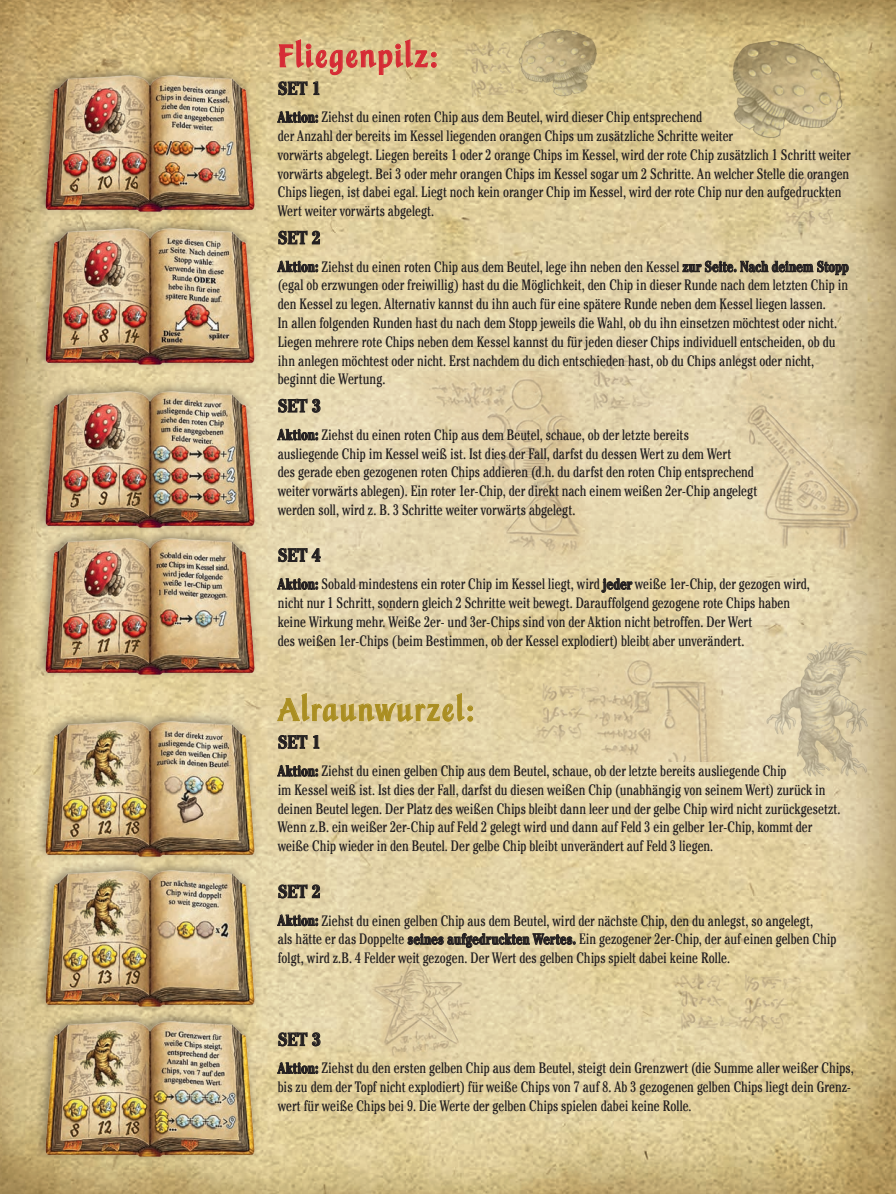
<style>
.page{position:relative;width:896px;height:1194px;background:#fff}
.page>*{position:absolute;margin:0;border:0;box-sizing:border-box;transform-origin:0 0}
.t1{font:33px "Champers Std";letter-spacing:.05em;color:#aa8e21}
.t2{font:33px "Champers Std";letter-spacing:.05em;color:#d62b35}
.t3{font:700 condensed 18px "Cheltenham LT";letter-spacing:-.015em;color:#231f20}
.t4{font:condensed 15px/18.8px "Cheltenham LT";color:#231f20;scale:.9 1}
.s1{font-weight:700}
</style>
<div class="page">
<img style="left:0;top:0;width:895px;height:1193px">
<img style="left:550px;top:627px;width:211px;height:134px">
<img style="left:354px;top:944px;width:151px;height:139px">
<img style="left:385px;top:371px;width:229px;height:217px">
<img style="left:688px;top:350px;width:207px;height:230px">
<img style="left:506px;top:653px;width:116px;height:117px">
<img style="left:557px;top:323px;width:116px;height:117px">
<img style="left:435px;top:10px;width:116px;height:117px">
<img style="left:756px;top:139px;width:116px;height:117px">
<img style="left:725px;top:943px;width:99px;height:117px">
<img style="left:662px;top:943px;width:99px;height:116px">
<img style="left:764px;top:637px;width:114px;height:151px">
<img style="left:716px;top:29px;width:133px;height:117px">
<img style="left:506px;top:11px;width:109px;height:101px">
<svg style="left:278px;top:39px;width:159px;height:36px;background:#d9ae81"></svg>
<svg style="left:278px;top:81px;width:29px;height:14px"></svg>
<svg style="left:313px;top:81px;width:6px;height:14px"></svg>
<svg style="left:277px;top:111px;width:41px;height:12px"></svg>
<svg style="left:278px;top:230px;width:42px;height:14px"></svg>
<svg style="left:277px;top:261px;width:41px;height:11px"></svg>
<svg style="left:682px;top:261px;width:166px;height:14px;background:#948970"></svg>
<svg style="left:278px;top:398px;width:42px;height:14px"></svg>
<svg style="left:277px;top:429px;width:41px;height:11px"></svg>
<svg style="left:278px;top:548px;width:42px;height:14px"></svg>
<svg style="left:277px;top:578px;width:41px;height:11px"></svg>
<svg style="left:601px;top:578px;width:31px;height:14px"></svg>
<svg style="left:277px;top:692px;width:196px;height:29px;background:#d6c38a"></svg>
<svg style="left:278px;top:734px;width:29px;height:14px"></svg>
<svg style="left:313px;top:735px;width:6px;height:13px"></svg>
<svg style="left:277px;top:765px;width:41px;height:11px"></svg>
<svg style="left:278px;top:884px;width:42px;height:14px"></svg>
<svg style="left:277px;top:914px;width:41px;height:11px"></svg>
<svg style="left:408px;top:933px;width:167px;height:14px;background:#93886e"></svg>
<svg style="left:278px;top:1031px;width:42px;height:14px"></svg>
<svg style="left:277px;top:1062px;width:41px;height:11px"></svg>
<div style="left:34px;top:64px;width:227px;height:154px;background:#231f20;opacity:.45"></div>
<img style="left:40px;top:70px;width:219px;height:146px">
<div style="left:34px;top:217px;width:227px;height:154px;background:#231f20;opacity:.45"></div>
<img style="left:40px;top:224px;width:219px;height:145px">
<div style="left:34px;top:380px;width:227px;height:154px;background:#231f20;opacity:.45"></div>
<img style="left:40px;top:387px;width:219px;height:140px">
<div style="left:34px;top:527px;width:227px;height:154px;background:#231f20;opacity:.45"></div>
<div style="left:34px;top:709px;width:227px;height:154px;background:#231f20;opacity:.45"></div>
<img style="left:40px;top:716px;width:219px;height:143px">
<div style="left:34px;top:859px;width:227px;height:154px;background:#231f20;opacity:.45"></div>
<img style="left:40px;top:865px;width:219px;height:144px">
<div style="left:34px;top:1009px;width:227px;height:154px;background:#231f20;opacity:.45"></div>
<img style="left:40px;top:1015px;width:219px;height:146px">
<svg style="left:103px;top:1178px;width:8px;height:15px"></svg>
<h1 class="t2" style="left:278px;top:38px;width:162px">Fliegenpilz:</h1>
<p class="t3" style="left:278px;top:77px;width:45px">SET 1</p>
<p class="t4" style="left:278px;top:107px;width:638px"><span class="s1">Aktion:</span> Ziehst du einen roten Chip aus dem Beutel, wird dieser Chip entsprechend<br>der Anzahl der bereits im Kessel liegenden orangen Chips um zusätzliche Schritte weiter<br>vorwärts abgelegt. Liegen bereits 1 oder 2 orange Chips im Kessel, wird der rote Chip zusätzlich 1 Schritt weiter vorwärts abgelegt. Bei 3 oder mehr orangen Chips im Kessel sogar um 2 Schritte. An welcher Stelle die orangen Chips liegen, ist dabei egal. Liegt noch kein oranger Chip im Kessel, wird der rote Chip nur den aufgedruckten Wert weiter vorwärts abgelegt.</p>
<p class="t3" style="left:278px;top:227px;width:45px">SET 2</p>
<p class="t4" style="left:278px;top:257px;width:635px"><span class="s1">Aktion:</span> Ziehst du einen roten Chip aus dem Beutel, lege ihn neben den Kessel <span class="s1">zur Seite. Nach deinem Stopp </span>(egal ob erzwungen oder freiwillig) hast du die Möglichkeit, den Chip in dieser Runde nach dem letzten Chip in den Kessel zu legen. Alternativ kannst du ihn auch für eine spätere Runde neben dem Kessel liegen lassen.<br>In allen folgenden Runden hast du nach dem Stopp jeweils die Wahl, ob du ihn einsetzen möchtest oder nicht.<br>Liegen mehrere rote Chips neben dem Kessel kannst du für jeden dieser Chips individuell entscheiden, ob du ihn anlegen möchtest oder nicht. Erst nachdem du dich entschieden hast, ob du Chips anlegst oder nicht, beginnt die Wertung.</p>
<p class="t3" style="left:278px;top:395px;width:45px">SET 3</p>
<p class="t4" style="left:278px;top:425px;width:534px"><span class="s1">Aktion:</span> Ziehst du einen roten Chip aus dem Beutel, schaue, ob der letzte bereits<br>ausliegende Chip im Kessel weiß ist. Ist dies der Fall, darfst du dessen Wert zu dem Wert<br>des gerade eben gezogenen roten Chips addieren (d.h. du darfst den roten Chip entsprechend weiter vorwärts ablegen). Ein roter 1er-Chip, der direkt nach einem weißen 2er-Chip angelegt werden soll, wird z. B. 3 Schritte weiter vorwärts abgelegt.</p>
<p class="t3" style="left:278px;top:544px;width:45px">SET 4</p>
<p class="t4" style="left:278px;top:574px;width:592px"><span class="s1">Aktion:</span> Sobald mindestens ein roter Chip im Kessel liegt, wird <span class="s1">jeder</span> weiße 1er-Chip, der gezogen wird, nicht nur 1 Schritt, sondern gleich 2 Schritte weit bewegt. Darauffolgend gezogene rote Chips haben keine Wirkung mehr. Weiße 2er- und 3er-Chips sind von der Aktion nicht betroffen. Der Wert<br>des weißen 1er-Chips (beim Bestimmen, ob der Kessel explodiert) bleibt aber unverändert.</p>
<h1 class="t1" style="left:278px;top:691px;width:198px">Alraunwurzel:</h1>
<p class="t3" style="left:278px;top:731px;width:45px">SET 1</p>
<p class="t4" style="left:278px;top:761px;width:626px"><span class="s1">Aktion:</span> Ziehst du einen gelben Chip aus dem Beutel, schaue, ob der letzte bereits ausliegende Chip<br>im Kessel weiß ist. Ist dies der Fall, darfst du diesen weißen Chip (unabhängig von seinem Wert) zurück in deinen Beutel legen. Der Platz des weißen Chips bleibt dann leer und der gelbe Chip wird nicht zurückgesetzt.<br>Wenn z.B. ein weißer 2er-Chip auf Feld 2 gelegt wird und dann auf Feld 3 ein gelber 1er-Chip, kommt der weiße Chip wieder in den Beutel. Der gelbe Chip bleibt unverändert auf Feld 3 liegen.</p>
<p class="t3" style="left:278px;top:880px;width:45px">SET 2</p>
<p class="t4" style="left:278px;top:910px;width:622px"><span class="s1">Aktion:</span> Ziehst du einen gelben Chip aus dem Beutel, wird der nächste Chip, den du anlegst, so angelegt,<br>als hätte er das Doppelte <span class="s1">seines aufgedruckten Wertes.</span> Ein gezogener 2er-Chip, der auf einen gelben Chip folgt, wird z.B. 4 Felder weit gezogen. Der Wert des gelben Chips spielt dabei keine Rolle.</p>
<p class="t3" style="left:278px;top:1028px;width:45px">SET 3</p>
<p class="t4" style="left:278px;top:1058px;width:641px"><span class="s1">Aktion:</span> Ziehst du den ersten gelben Chip aus dem Beutel, steigt dein Grenzwert (die Summe aller weißer Chips, bis zu dem der Topf nicht explodiert) für weiße Chips von 7 auf 8. Ab 3 gezogenen gelben Chips liegt dein Grenz&shy;wert für weiße Chips bei 9. Die Werte der gelben Chips spielen dabei keine Rolle.</p>
</div>
